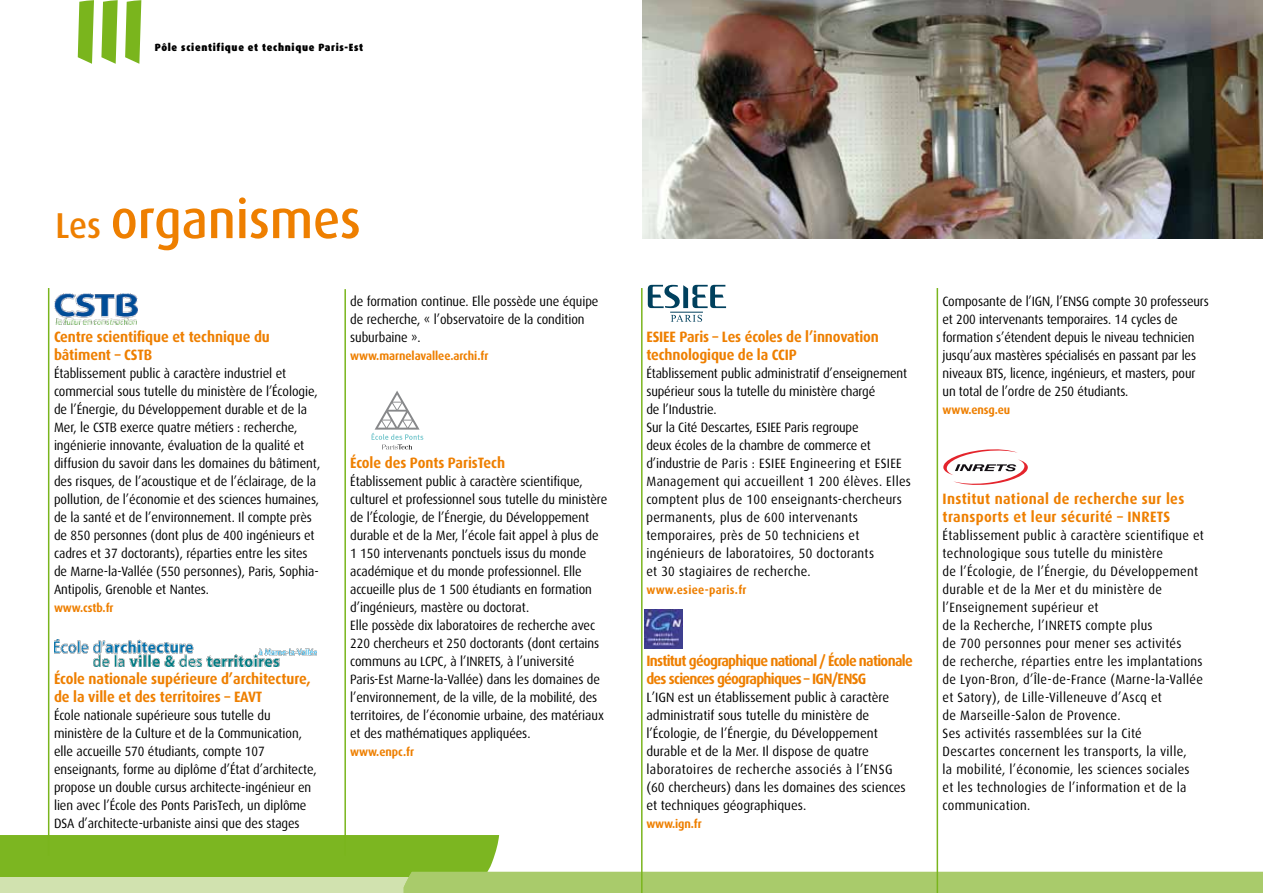
<style>
.page{position:relative;width:1263px;height:893px;background:#fff}
.page>*{position:absolute;margin:0;border:0;box-sizing:border-box;transform-origin:0 0}
.t1{font:500 54px "Dax OT";color:#ee7f00;scale:.93 1}
.t2{font:700 15px/18px "Dax OT";letter-spacing:-.01em;color:#ee7f00;scale:.93 1}
.t3{font:700 15px/18px "Dax OT";letter-spacing:-.05em;color:#ee7f00;scale:.93 1}
.t4{font:700 15px/18px "Dax OT";letter-spacing:.025em;color:#ee7f00;scale:.93 1}
.t5{font:13.5px/18px "Dax OT";letter-spacing:-.005em;color:#000;scale:.93 1}
.t6{font:13.5px/18px "Dax OT";letter-spacing:.025em;color:#000;scale:.93 1}
.t7{font:13.5px/18px "Dax OT";letter-spacing:.02em;color:#000;scale:.93 1}
.t8{font:13.5px/18px "Dax OT";letter-spacing:-.005em;color:#000;scale:.96 1}
.t9{font:700 12px "Dax OT";letter-spacing:-.005em;color:#ee7f00;scale:.93 1}
.t10{font:700 12px "Dax OT";letter-spacing:.025em;color:#ee7f00;scale:.93 1}
.t11{font:900 10.5px "Dax OT";letter-spacing:.07em;color:#000;scale:.93 1}
.s1{font-size:36px}
</style>
<div class="page">
<svg style="left:78px;top:0;width:16px;height:64px"></svg>
<svg style="left:101px;top:0;width:17px;height:64px"></svg>
<svg style="left:125px;top:0;width:16px;height:64px"></svg>
<svg style="left:0;top:835px;width:1263px;height:58px"></svg>
<img style="left:642px;top:0;width:621px;height:238px">
<img style="left:54px;top:293px;width:83px;height:31px">
<img style="left:54px;top:640px;width:262px;height:26px">
<svg style="left:371px;top:391px;width:52px;height:58px"></svg>
<svg style="left:943px;top:449px;width:85px;height:36px"></svg>
<img style="left:645px;top:610px;width:38px;height:38px">
<svg style="left:671px;top:315px;width:31px;height:7px"></svg>
<hr style="left:670px;top:312px;width:33px;height:1px;background:#00405d">
<svg style="left:648px;top:285px;width:78px;height:23px"></svg>
<hr style="left:48px;top:288px;width:1px;height:568px;background:#7ab51d">
<hr style="left:344px;top:289px;width:2px;height:567px;background:#7ab51d">
<hr style="left:641px;top:288px;width:1px;height:605px;background:#7ab51d">
<hr style="left:936px;top:288px;width:2px;height:605px;background:#7ab51d">
<p class="t11" style="left:155px;top:41px;width:226px">Pôle scientifique et technique Paris-Est</p>
<h1 class="t1" style="left:55px;top:189px;width:330px"><span class="s1">Les</span> organismes</h1>
<p class="t2" style="left:54px;top:328px;width:234px">Centre scientifique et technique du bâtiment – CSTB</p>
<p class="t5" style="left:54px;top:364px;width:288px">Établissement public à caractère industriel et commercial sous tutelle du ministère de l’Écologie, de l’Énergie, du Développement durable et de la mer, le CSTB exerce quatre métiers : recherche, ingénierie innovante, évaluation de la qualité et diffusion du savoir dans les domaines du bâtiment, des risques, de l’acoustique et de l’éclairage, de la pollution, de l’économie et des sciences humaines, de la santé et de l’environnement. Il compte près de 850 personnes (dont plus de 400 ingénieurs et cadres et 37 doctorants), réparties entre les sites de Marne-la-Vallée (550 personnes), Paris, Sophia-Antipolis, Grenoble et Nantes.</p>
<p class="t9" style="left:54px;top:601px;width:66px">www.cstb.fr</p>
<p class="t2" style="left:54px;top:670px;width:278px">École nationale supérieure d’architecture, de la ville et des territoires – EAVT</p>
<p class="t5" style="left:54px;top:706px;width:284px">École nationale supérieure sous tutelle du ministère de la Culture et de la Communication, elle accueille 570 étudiants, compte 107 enseignants, forme au diplôme d’état d’architecte, propose un double cursus architecte-ingénieur en lien avec l’École des Ponts ParisTech, un diplôme DSA d’architecte-urbaniste ainsi que des stages</p>
<p class="t5" style="left:350px;top:292px;width:268px">de formation continue. Elle possède une équipe de recherche, « l’observatoire de la condition suburbaine ».</p>
<p class="t9" style="left:350px;top:349px;width:150px">www.marnelavallee.archi.fr</p>
<p class="t2" style="left:350px;top:454px;width:168px">École des Ponts ParisTech</p>
<p class="t5" style="left:350px;top:472px;width:278px">Établissement public à caractère scientifique, culturel et professionnel sous tutelle du ministère de l’Écologie, de l’Énergie, du Développement durable et de la mer, l’école fait appel à plus de 1 150 intervenants ponctuels issus du monde académique et du monde professionnel. Elle accueille plus de 1 500 étudiants en formation d’ingénieurs, mastère ou doctorat.<br>Elle possède dix laboratoires de recherche avec 220 chercheurs et 250 doctorants (dont certains communs au LCPC, à l’INRETS, à l’université Paris-Est Marne-la-Vallée) dans les domaines de l’environnement, de la ville, de la mobilité, des territoires, de l’économie urbaine, des matériaux et des mathématiques appliquées.</p>
<p class="t9" style="left:350px;top:745px;width:70px">www.enpc.fr</p>
<p class="t2" style="left:646px;top:328px;width:252px">ESIEE Paris – Les écoles de l’innovation technologique de la CCIP</p>
<p class="t7" style="left:646px;top:364px;width:286px">Établissement public administratif d’enseignement supérieur sous la tutelle du ministère chargé<br>de l’Industrie.<br>Sur la Cité Descartes, ESIEE Paris regroupe<br>deux écoles de la chambre de commerce et d’industrie de Paris : ESIEE Engineering et ESIEE Management qui accueillent 1 200 élèves. Elles comptent plus de 100 enseignants-chercheurs permanents, plus de 600 intervenants temporaires, près de 50 techniciens et ingénieurs de laboratoires, 50 doctorants<br>et 30 stagiaires de recherche.</p>
<p class="t10" style="left:646px;top:583px;width:109px">www.esiee-paris.fr</p>
<p class="t3" style="left:646px;top:652px;width:288px">Institut géographique national / École nationale des sciences géographiques – IGN/ENSG</p>
<p class="t8" style="left:646px;top:688px;width:272px">L’IGN est un établissement public à caractère administratif sous tutelle du ministère de l’Écologie, de l’Énergie, du Développement durable et de la mer. Il dispose de quatre laboratoires de recherche associés à l’ENSG (60 chercheurs) dans les domaines des sciences et techniques géographiques.</p>
<p class="t9" style="left:646px;top:817px;width:61px">www.ign.fr</p>
<p class="t5" style="left:942px;top:292px;width:288px">Composante de l’IGN, l’ENSG compte 30 professeurs et 200 intervenants temporaires. 14 cycles de formation s’étendent depuis le niveau technicien jusqu’aux mastères spécialisés en passant par les niveaux BTS, licence, ingénieurs, et masters, pour un total de l’ordre de 250 étudiants.</p>
<p class="t9" style="left:942px;top:403px;width:74px">www.ensg.eu</p>
<p class="t4" style="left:942px;top:490px;width:261px">Institut national de recherche sur les transports et leur sécurité – INRETS</p>
<p class="t6" style="left:942px;top:526px;width:283px">Établissement public à caractère scientifique et technologique sous tutelle du ministère<br>de l’Écologie, de l’Énergie, du Développement durable et de la mer et du ministère de l’Enseignement supérieur et<br>de la Recherche, l’INRETS compte plus<br>de 700 personnes pour mener ses activités<br>de recherche, réparties entre les implantations de Lyon-Bron, d’Île-de-France (Marne-la-Vallée et Satory), de Lille-Villeneuve d’Ascq et<br>de Marseille-Salon de Provence.<br>Ses activités rassemblées sur la Cité<br>Descartes concernent les transports, la ville,<br>la mobilité, l’économie, les sciences sociales<br>et les technologies de l’information et de la communication.</p>
</div>
